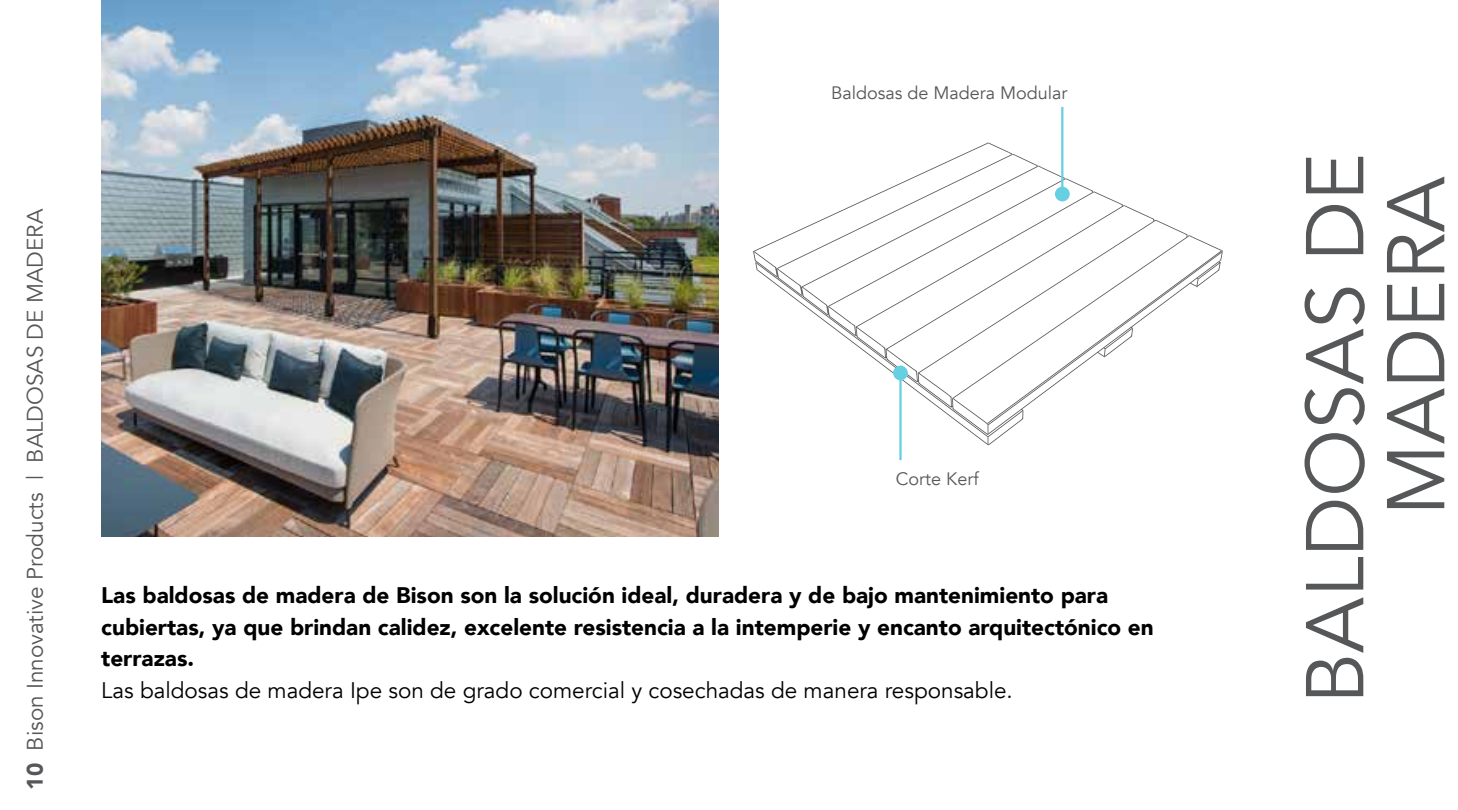
<style>
.page{position:relative;width:1458px;height:810px;background:#fff}
.page>*{position:absolute;margin:0;border:0;box-sizing:border-box;transform-origin:0 0}
.t1{font:81px "Avenir";color:#555759}
.t2{font:900 22.5px/31.5px "Avenir";color:#000}
.t3{font:22.5px "Avenir";color:#000}
.t4{font:22.5px "Avenir";color:#555759}
.t5{font:18px "Avenir";color:#555759}
.s1{font-weight:900}
</style>
<div class="page">
<img style="left:101px;top:0;width:618px;height:536px">
<svg style="left:755px;top:144px;width:468px;height:301px"></svg>
<div style="left:893px;top:366px;width:15px;height:14px;background:#66cfe2;border-radius:50%"></div>
<hr style="left:899px;top:373px;width:3px;height:87px;background:#66cfe2">
<div style="left:1055px;top:187px;width:15px;height:14px;background:#66cfe2;border-radius:50%"></div>
<hr style="left:1061px;top:107px;width:2px;height:87px;background:#66cfe2">
<p class="t4" style="left:22px;top:790px;width:582px;rotate:-90deg"><span class="s1">10</span> Bison Innovative Products | BALDOSAS DE MADERA</p>
<p class="t5" style="left:831px;top:83px;width:238px">Baldosas de Madera Modular</p>
<p class="t5" style="left:896px;top:468px;width:84px">Corte Kerf</p>
<p class="t2" style="left:101px;top:579px;width:1054px">Las baldosas de madera de Bison son la solución ideal, duradera y de bajo mantenimiento para cubiertas, ya que brindan calidez, excelente resistencia a la intemperie y encanto arquitectónico en terrazas.</p>
<p class="t3" style="left:101px;top:676px;width:913px">Las baldosas de madera Ipe son de grado comercial y cosechadas de manera responsable.</p>
<h1 class="t1" style="left:1287px;top:704px;width:552px;rotate:-90deg">BALDOSAS DE</h1>
<h1 class="t1" style="left:1368px;top:516px;width:341px;rotate:-90deg">MADERA</h1>
</div>
